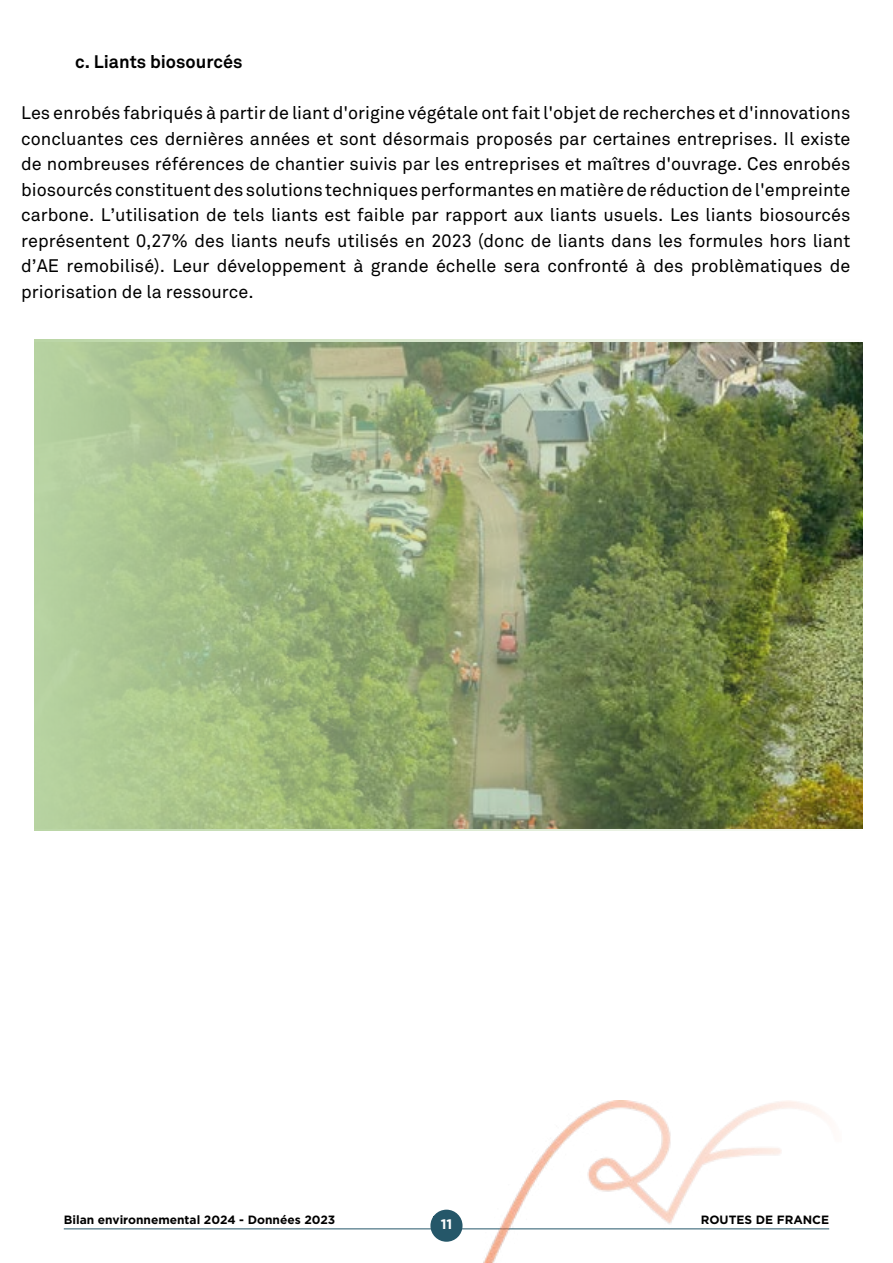
<style>
.page{position:relative;width:893px;height:1263px;background:#fff}
.page>*{position:absolute;margin:0;border:0;box-sizing:border-box;transform-origin:0 0}
.t1{font:18px/25.5px "Akkurat";color:#000;text-align:justify}
.t2{font:700 18px "Akkurat";color:#000}
.t3{font:700 13.8px "Gotham";color:#fff}
.t4{font:700 12px "Gotham";color:#000}
</style>
<div class="page">
<hr style="left:64px;top:1228px;width:765px;height:1px;background:#255769">
<div style="left:430px;top:1209px;width:32px;height:33px;background:#255769;border-radius:50%"></div>
<img style="left:471px;top:1100px;width:359px;height:163px">
<img style="left:34px;top:340px;width:827px;height:491px">
<p class="t2" style="left:75px;top:51px;width:169px">c. Liants biosourcés</p>
<p class="t1" style="left:21px;top:101px;width:831px">Les enrobés fabriqués à partir de liant d'origine végétale ont fait l'objet de recherches et d'innovations concluantes ces dernières années et sont désormais proposés par certaines entreprises. Il existe de nombreuses références de chantier suivis par les entreprises et maîtres d'ouvrage. Ces enrobés biosourcés constituent des solutions techniques performantes en matière de réduction de l'empreinte carbone. L’utilisation de tels liants est faible par rapport aux liants usuels. Les liants biosourcés représentent 0,27% des liants neufs utilisés en 2023 (donc de liants dans les formules hors liant d’AE remobilisé). Leur développement à grande échelle sera confronté à des problèmatiques de priorisation de la ressource.</p>
<p class="t4" style="left:64px;top:1212px;width:273px">Bilan environnemental 2024 - Données 2023</p>
<p class="t3" style="left:441px;top:1216px;width:13px">11</p>
<p class="t4" style="left:701px;top:1212px;width:130px">ROUTES DE FRANCE</p>
</div>
